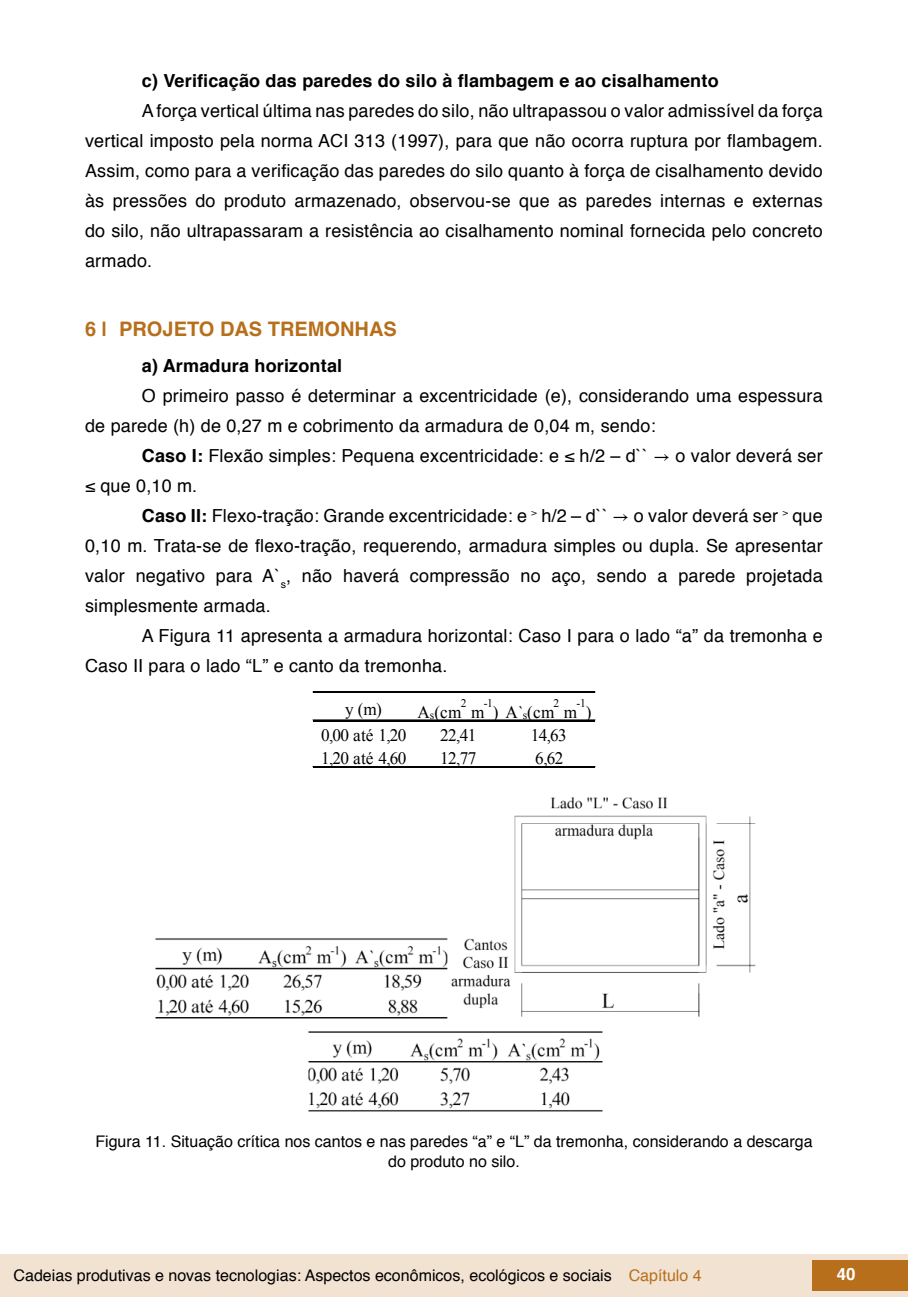
<style>
.page{position:relative;width:908px;height:1304px;background:#fff}
.page>*{position:absolute;margin:0;border:0;box-sizing:border-box;transform-origin:0 0}
.t1{font:700 20px "Helvetica";color:#b76f1b}
.t2{font:18px/30px "Helvetica";letter-spacing:.01em;color:#000}
.t3{font:700 18px "Helvetica";letter-spacing:.01em;color:#000}
.t4{font:17.6px "Times New Roman";letter-spacing:-.035em;color:#020203}
.t5{font:700 16.8px "Helvetica";color:#fff}
.t6{font:16px/19.2px "Helvetica";color:#000;text-align:center}
.t7{font:11.6px "Times New Roman";color:#020203}
.s1{font-weight:700}
.s2{font-family:"STIX General"}
.s3{font-size:11.6px}
.s4{color:#b76f1b}
</style>
<div class="page">
<div style="left:0;top:1254px;width:906px;height:43px;background:#f1e2d2"></div>
<div style="left:812px;top:1261px;width:95px;height:30px;background:#b76f1b"></div>
<hr style="left:313px;top:692px;width:281px;height:1px;background:#020203">
<hr style="left:313px;top:720px;width:281px;height:1px;background:#020203">
<hr style="left:313px;top:766px;width:281px;height:1px;background:#020203">
<hr style="left:313px;top:767px;width:281px;height:1px;background:#020203">
<img style="left:155px;top:797px;width:601px;height:315px">
<p class="t3" style="left:142px;top:66px;width:578px">c) Verificação das paredes do silo à flambagem e ao cisalhamento</p>
<p class="t2" style="left:85px;top:96px;width:738px;text-align:justify;text-indent:57px">A força vertical última nas paredes do silo, não ultrapassou o valor admissível da força vertical imposto pela norma ACI 313 (1997), para que não ocorra ruptura por flambagem.<br>Assim, como para a verificação das paredes do silo quanto à força de cisalhamento devido às pressões do produto armazenado, observou-se que as paredes internas e externas do silo, não ultrapassaram a resistência ao cisalhamento nominal fornecida pelo concreto armado.</p>
<p class="t1" style="left:85px;top:313px;width:313px">6 | PROJETO DAS TREMONHAS</p>
<p class="t3" style="left:142px;top:351px;width:202px">a) Armadura horizontal</p>
<p class="t2" style="left:85px;top:381px;width:738px;text-indent:57px">O primeiro passo é determinar a excentricidade (e), considerando uma espessura de parede (h) de 0,27 m e cobrimento da armadura de 0,04 m, sendo:</p>
<p class="t2" style="left:85px;top:441px;width:738px;text-indent:57px"><span class="s1">Caso I:</span> Flexão simples: Pequena excentricidade: e ≤ h/2 – d`` <span class="s2">→</span> o valor deverá ser ≤ que 0,10 m.</p>
<p class="t2" style="left:85px;top:501px;width:738px;text-align:justify;text-indent:57px"><span class="s1">Caso II:</span> Flexo-tração: Grande excentricidade: e ˃ h/2 – d`` <span class="s2">→</span> o valor deverá ser ˃ que 0,10 m. Trata-se de flexo-tração, requerendo, armadura simples ou dupla. Se apresentar valor negativo para A`<sub>s</sub>, não haverá compressão no aço, sendo a parede projetada simplesmente armada.</p>
<p class="t2" style="left:85px;top:621px;width:738px;text-indent:57px">A Figura 11 apresenta a armadura horizontal: Caso I para o lado “a” da tremonha e<br>Caso II para o lado “L” e canto da tremonha.</p>
<p class="t4" style="left:345px;top:698px;width:38px">y (m)</p>
<p class="t4" style="left:417px;top:700px;width:46px">A<span class="s3">s</span>(cm</p>
<p class="t7" style="left:553px;top:695px;width:7px">2</p>
<p class="t7" style="left:576px;top:695px;width:11px">-1</p>
<p class="t7" style="left:460px;top:695px;width:7px">2</p>
<p class="t7" style="left:483px;top:695px;width:11px">-1</p>
<p class="t4" style="left:492px;top:700px;width:63px">) A`<span class="s3">s</span>(cm</p>
<p class="t4" style="left:585px;top:700px;width:7px">)</p>
<p class="t4" style="left:471px;top:700px;width:15px">m</p>
<p class="t4" style="left:563px;top:700px;width:15px">m</p>
<p class="t4" style="left:321px;top:723px;width:87px">0,00 até 1,20</p>
<p class="t4" style="left:440px;top:723px;width:38px">22,41</p>
<p class="t4" style="left:530px;top:723px;width:38px">14,63</p>
<p class="t4" style="left:321px;top:747px;width:87px">1,20 até 4,60</p>
<p class="t4" style="left:440px;top:747px;width:38px">12,77</p>
<p class="t4" style="left:535px;top:747px;width:30px">6,62</p>
<p class="t6" style="left:95px;top:1133px;width:718px">Figura 11. Situação crítica nos cantos e nas paredes “a” e “L” da tremonha, considerando a descarga do produto no silo.</p>
<p class="t6" style="left:14px;top:1266px;width:689px">Cadeias produtivas e novas tecnologias: Aspectos econômicos, ecológicos e sociais <span class="s4">Capítulo 4</span></p>
<p class="t5" style="left:836px;top:1261px;width:20px">40</p>
</div>
